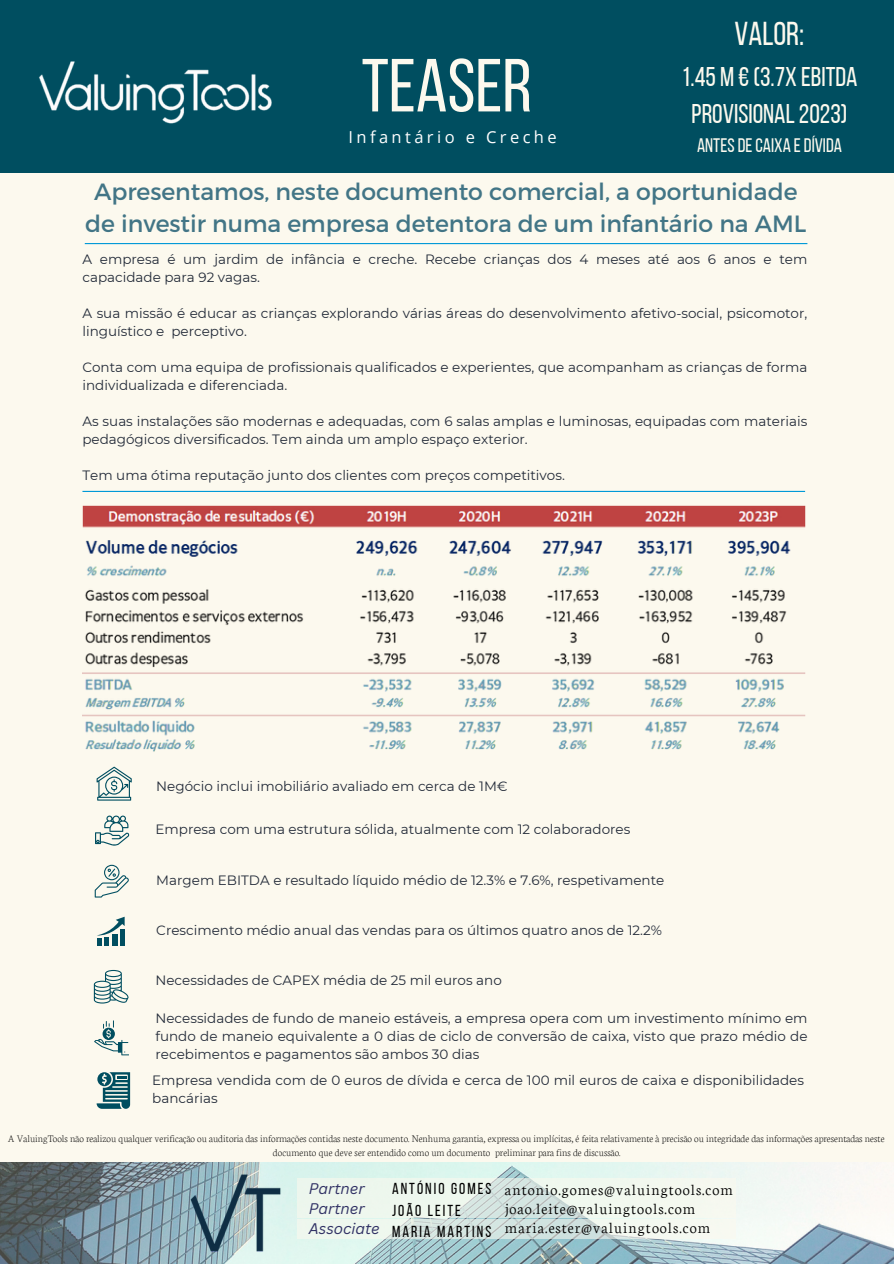
<style>
.page{position:relative;width:894px;height:1264px;background:#fff}
.page>*{position:absolute;margin:0;border:0;box-sizing:border-box;transform-origin:0 0}
.t1{font:75px "Bebas Neue";color:#fcf9ee}
.t2{font:33px "Bebas Neue";color:#fcf9ee}
.t3{font:27px/37.2px "Bebas Neue";color:#fcf9ee;text-align:center}
.t4{font:23.55px/32.7px "Montserrat";color:#427586;text-align:center}
.t5{font:19.5px "Bebas Neue";color:#fcf9ee}
.t6{font:16.5px "Open Sans";letter-spacing:.205em;color:#fff}
.t7{font:300 16.05px/19.2px "Neuton";letter-spacing:.06em;color:#000}
.t8{font:15.9px/21.3px "Bebas Neue";letter-spacing:.13em;color:#000}
.t9{font:italic 15px/20.2px "Canva Sans";color:#313265}
.t10{font:13.5px/18px "Montserrat";color:#222a38}
.t11{font:200 10.65px/14.1px "Neuton";color:#000;text-align:center}
</style>
<div class="page">
<div style="left:0;top:0;width:893px;height:1263px;background:#fcf9ee"></div>
<div style="left:0;top:0;width:893px;height:173px;background:#004e60"></div>
<hr style="left:82px;top:491px;width:722px;height:1px;background:#0099d7">
<img style="left:0;top:1162px;width:893px;height:101px">
<svg style="left:297px;top:1177px;width:438px;height:20px;fill:#eef7ee"></svg>
<svg style="left:297px;top:1198px;width:438px;height:19px;fill:#eef7ee"></svg>
<svg style="left:297px;top:1219px;width:438px;height:19px;fill:#eef7ee"></svg>
<hr style="left:85px;top:243px;width:722px;height:1px;background:#0099d7">
<img style="left:39px;top:61px;width:233px;height:63px">
<img style="left:185px;top:1162px;width:101px;height:101px">
<svg style="left:95px;top:864px;width:33px;height:33px"></svg>
<svg style="left:97px;top:1072px;width:33px;height:36px"></svg>
<svg style="left:94px;top:969px;width:35px;height:34px"></svg>
<svg style="left:97px;top:916px;width:28px;height:30px"></svg>
<svg style="left:95px;top:815px;width:34px;height:30px"></svg>
<svg style="left:94px;top:1020px;width:35px;height:35px"></svg>
<img style="left:82px;top:506px;width:723px;height:246px">
<svg style="left:97px;top:766px;width:34px;height:34px"></svg>
<h2 class="t2" style="left:734px;top:21px;width:71px">VALOR:</h2>
<h3 class="t3" style="left:681px;top:60px;width:177px">1.45 M €(3.7X EBITDA<br>PROVISIONAL 2023)</h3>
<h3 class="t5" style="left:696px;top:138px;width:146px">ANTESDECAIXA EDÍVIDA</h3>
<h6 class="t1" style="left:361px;top:55px;width:172px">TEASER</h6>
<h6 class="t6" style="left:348px;top:126px;width:210px">Infantário e Creche</h6>
<p class="t4" style="left:85px;top:174px;width:722px">Apresentamos, neste documento comercial, a oportunidade de investir numa empresa detentora de um infantário na AML</p>
<h1 class="t10" style="left:82px;top:250px;width:726px">A empresa é um jardim de infância e creche. Recebe crianças dos 4 meses até aos 6 anos e tem capacidade para 92 vagas.</h1>
<p class="t10" style="left:82px;top:304px;width:726px">A sua missão é educar as crianças explorando várias áreas do desenvolvimento afetivo-social, psicomotor, linguístico e perceptivo.</p>
<h5 class="t10" style="left:82px;top:358px;width:726px">Conta com uma equipa de profissionais qualificados e experientes, que acompanham as crianças de forma individualizada e diferenciada.</h5>
<h3 class="t10" style="left:82px;top:412px;width:726px">As suas instalações são modernas e adequadas, com 6 salas amplas e luminosas, equipadas com materiais pedagógicos diversificados. Tem ainda um amplo espaço exterior.</h3>
<h6 class="t10" style="left:82px;top:466px;width:484px">Tem uma ótima reputação junto dos clientes com preços competitivos.</h6>
<p class="t10" style="left:156px;top:777px;width:353px">Negócio inclui imobiliário avaliado em cerca de 1M€</p>
<p class="t10" style="left:155px;top:820px;width:476px">Empresa com uma estrutura sólida, atualmente com 12 colaboradores</p>
<p class="t10" style="left:156px;top:870px;width:509px">Margem EBITDA e resultado líquido médio de 12.3% e 7.6%, respetivamente</p>
<h6 class="t10" style="left:156px;top:921px;width:507px">Crescimento médio anual das vendas para os últimos quatro anos de 12.2%</h6>
<p class="t10" style="left:155px;top:971px;width:348px">Necessidades de CAPEX média de 25 mil euros ano</p>
<p class="t10" style="left:155px;top:1009px;width:653px;text-align:justify">Necessidades de fundo de maneio estáveis, a empresa opera com um investimento mínimo em fundo de maneio equivalente a 0 dias de ciclo de conversão de caixa, visto que prazo médio de recebimentos e pagamentos são ambos 30 dias</p>
<h6 class="t10" style="left:152px;top:1071px;width:653px">Empresa vendida com de 0 euros de dívida e cerca de 100 mil euros de caixa e disponibilidades bancárias</h6>
<h6 class="t11" style="left:8px;top:1130px;width:877px">A ValuingTools não realizou qualquer verificação ou auditoria das informações contidas neste documento. Nenhuma garantia, expressa ou implícitas, é feita relativamente à precisão ou integridade das informações apresentadas neste documento que deve ser entendido como um documento preliminar para fins de discussão.</h6>
<h6 class="t9" style="left:309px;top:1177px;width:72px">Partner<br>Partner<br>Associate</h6>
<p class="t8" style="left:392px;top:1179px;width:101px">ANTÓNIO GOMES<br>JOÃO LEITE<br>MARIA MARTINS</p>
<p class="t7" style="left:505px;top:1178px;width:229px">antonio.gomes@valuingtools.com joao.leite@valuingtools.com maria.ester@valuingtools.com</p>
</div>
